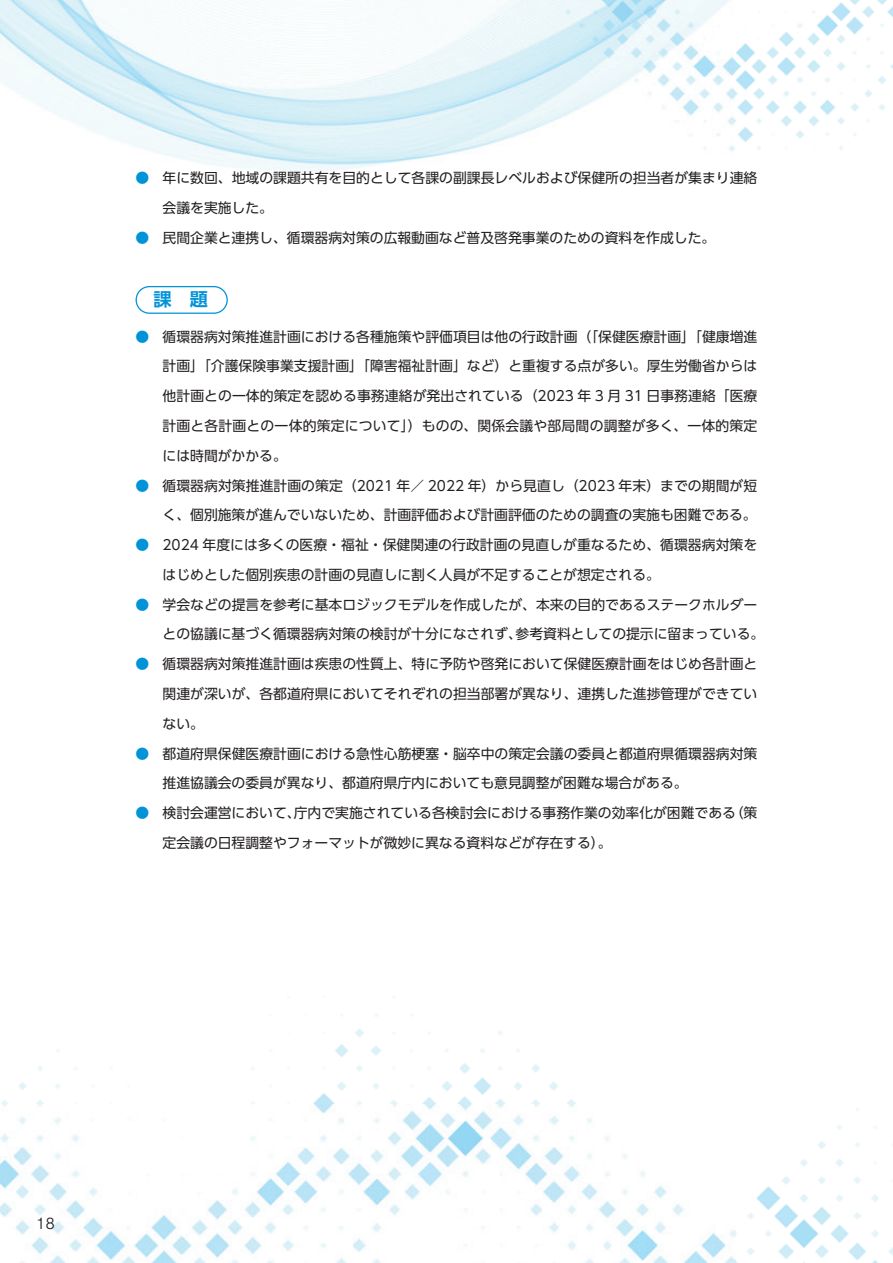
<style>
.page{position:relative;width:893px;height:1263px;background:#fff}
.page>*{position:absolute;margin:0;border:0;box-sizing:border-box;transform-origin:0 0}
.t1{font:700 18px "UD Shin Go Pro De";color:#0093d8}
.t2{font:300 16.95px "Nimbus San";color:#231f20}
.t3{font:13.8px/29.7px "UD Shin Go Pro";color:#231f20}
.s1{color:#0093d8}
</style>
<div class="page">
<img style="left:0;top:0;width:893px;height:1263px">
<div style="left:136px;top:286px;width:92px;height:28px;border:1px solid #0093d8;border-radius:13px"></div>
<p class="t3" style="left:163px;top:163px;width:596px;text-indent:-27px"><span class="s1">●</span> 年に数回、地域の課題共有を目的として各課の副課長レベルおよび保健所の担当者が集まり連絡会議を実施した。</p>
<p class="t3" style="left:136px;top:222px;width:581px"><span class="s1">●</span> 民間企業と連携し、循環器病対策の広報動画など普及啓発事業のための資料を作成した。</p>
<h1 class="t1" style="left:154px;top:285px;width:56px">課　題</h1>
<p class="t3" style="left:163px;top:321px;width:596px;text-align:justify;text-indent:-27px"><span class="s1">●</span> 循環器病対策推進計画における各種施策や評価項目は他の行政計画（「保健医療計画」「健康増進計画」「介護保険事業支援計画」「障害福祉計画」など）と重複する点が多い。厚生労働省からは他計画との一体的策定を認める事務連絡が発出されている（2023 年 3 月 31 日事務連絡「医療計画と各計画との一体的策定について」）ものの、関係会議や部局間の調整が多く、一体的策定には時間がかかる。</p>
<p class="t3" style="left:136px;top:470px;width:623px;text-align:right"><span class="s1">●</span> 循環器病対策推進計画の策定（2021 年／ 2022 年）から見直し（2023 年末）までの期間が短く、個別施策が進んでいないため、計画評価および計画評価のための調査の実施も困難である。</p>
<p class="t3" style="left:163px;top:530px;width:596px;text-indent:-27px"><span class="s1">●</span> 2024 年度には多くの医療・福祉・保健関連の行政計画の見直しが重なるため、循環器病対策をはじめとした個別疾患の計画の見直しに割く人員が不足することが想定される。</p>
<p class="t3" style="left:163px;top:589px;width:603px;text-indent:-27px"><span class="s1">●</span> 学会などの提言を参考に基本ロジックモデルを作成したが、本来の目的であるステークホルダーとの協議に基づく循環器病対策の検討が十分になされず、参考資料としての提示に留まっている。</p>
<p class="t3" style="left:163px;top:649px;width:596px;text-align:justify;text-indent:-27px"><span class="s1">●</span> 循環器病対策推進計画は疾患の性質上、特に予防や啓発において保健医療計画をはじめ各計画と関連が深いが、各都道府県においてそれぞれの担当部署が異なり、連携した進捗管理ができていない。</p>
<p class="t3" style="left:163px;top:738px;width:596px;text-indent:-27px"><span class="s1">●</span> 都道府県保健医療計画における急性心筋梗塞・脳卒中の策定会議の委員と都道府県循環器病対策推進協議会の委員が異なり、都道府県庁内においても意見調整が困難な場合がある。</p>
<p class="t3" style="left:163px;top:797px;width:596px;text-indent:-27px"><span class="s1">●</span> 検討会運営において、庁内で実施されている各検討会における事務作業の効率化が困難である（策定会議の日程調整やフォーマットが微妙に異なる資料などが存在する）。</p>
<p class="t2" style="left:36px;top:1215px;width:21px">18</p>
</div>
